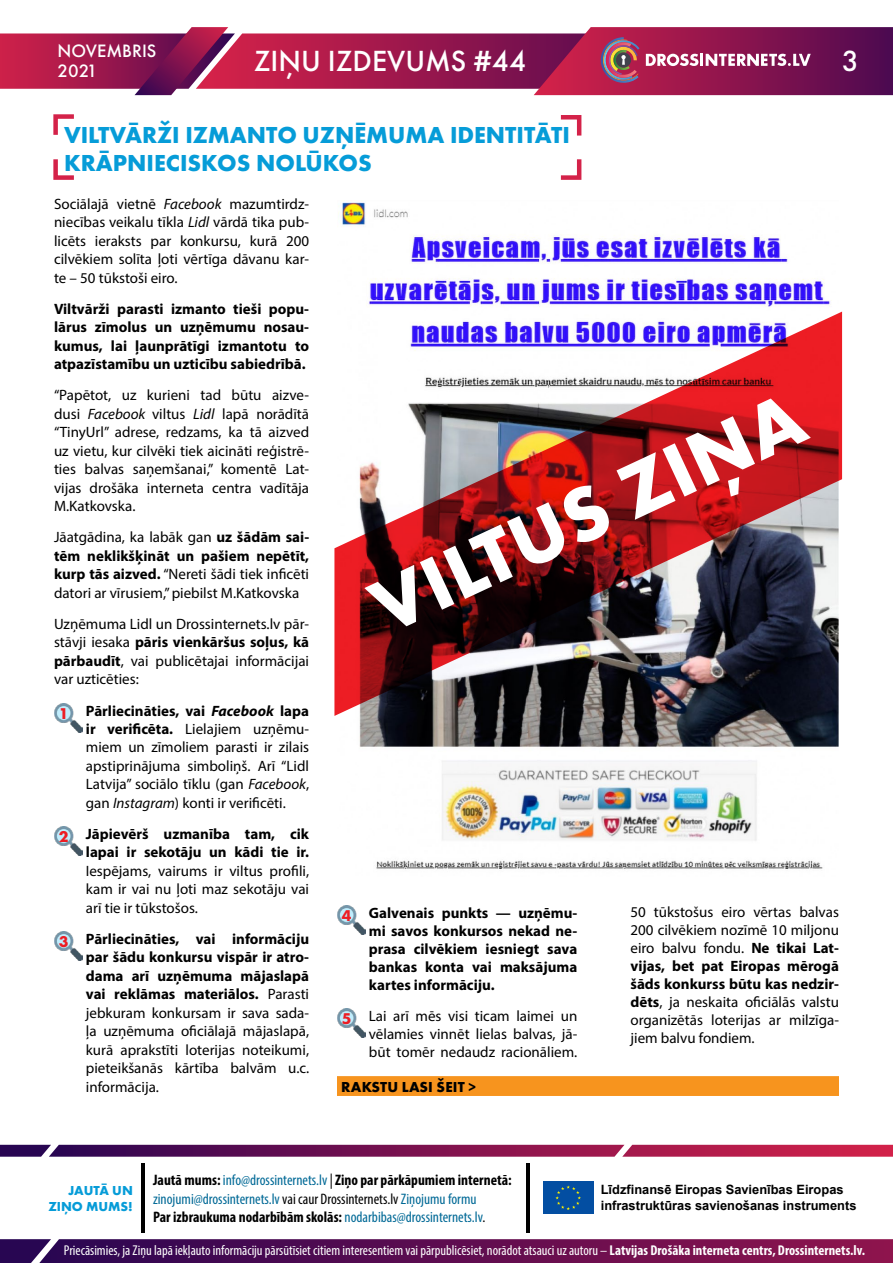
<style>
.page{position:relative;width:893px;height:1263px;background:#fff}
.page>*{position:absolute;margin:0;border:0;box-sizing:border-box;transform-origin:0 0}
.t1{font:700 78.6px "Futura PT";color:#fff}
.t2{font:500 30.3px "Futura PT";color:#fff}
.t3{font:700 24px/28.8px "Futura PT";color:#069cd8}
.t4{font:500 18.6px/19.5px "Futura PT";color:#fff}
.t5{font:condensed 15.15px/18.3px "Myriad Pro";color:#006996}
.t6{font:15px/18.5px "Myriad Pro";color:#000;text-align:justify}
.t7{font:700 15px/18.5px "Myriad Pro";color:#000;text-align:justify}
.t8{font:700 15px "Futura PT";letter-spacing:.01em;color:#000}
.t9{font:condensed 14.25px "Myriad Pro";color:#fff}
.t10{font:700 13.5px/16.2px "Futura PT";color:#069cd8;text-align:right}
.t11{font:700 12.9px/15.5px "Arial";color:#000}
.s1{font-style:italic}
.s2{font-weight:700}
.s3{font-family:"Futura PT";font-weight:700;font-size:16.2px;color:#ed1d24}
.s4{font-weight:700;font-style:italic}
.s5{font-family:"Futura PT";font-size:16.2px;color:#ed1d24}
.s6{font-weight:700;color:#000}
.s7{color:#000}
</style>
<div class="page">
<div style="left:543px;top:1181px;width:50px;height:33px;background:#034ea2"></div>
<svg style="left:555px;top:1185px;width:26px;height:25px"></svg>
<svg style="left:0;top:1239px;width:893px;height:24px;background:#5f1052"></svg>
<svg style="left:0;top:27px;width:893px;height:68px;background:#a43765"></svg>
<svg style="left:0;top:1145px;width:893px;height:12px;background:#831c55"></svg>
<hr style="left:141px;top:1163px;width:4px;height:69px;background:#000">
<hr style="left:526px;top:1163px;width:3px;height:69px;background:#000">
<svg style="left:53px;top:114px;width:21px;height:21px"></svg>
<svg style="left:53px;top:159px;width:21px;height:21px"></svg>
<svg style="left:560px;top:159px;width:22px;height:21px"></svg>
<svg style="left:560px;top:115px;width:22px;height:21px"></svg>
<img style="left:54px;top:703px;width:29px;height:29px">
<img style="left:54px;top:827px;width:29px;height:29px">
<img style="left:54px;top:932px;width:29px;height:29px">
<img style="left:338px;top:201px;width:501px;height:668px">
<img style="left:337px;top:905px;width:29px;height:29px">
<img style="left:337px;top:1008px;width:29px;height:29px">
<div style="left:337px;top:1076px;width:502px;height:20px;background:#f7941e"></div>
<img style="left:334px;top:312px;width:508px;height:404px">
<p class="t4" style="left:58px;top:41px;width:100px">NOVEMBRIS<br>2021</p>
<h2 class="t2" style="left:254px;top:42px;width:274px">ZIŅU IZDEVUMS #44</h2>
<h2 class="t2" style="left:842px;top:42px;width:19px">3</h2>
<h3 class="t3" style="left:64px;top:119px;width:507px">VILTVĀRŽI IZMANTO UZŅĒMUMA IDENTITĀTI<br>KRĀPNIECISKOS NOLŪKOS</h3>
<p class="t6" style="left:54px;top:194px;width:257px">Sociālajā vietnē <span class="s1">Facebook</span> mazumtirdz&shy;niecības veikalu tīkla <span class="s1">Lidl</span> vārdā tika pub&shy;licēts ieraksts par konkursu, kurā 200 cilvēkiem solīta ļoti vērtīga dāvanu kar&shy;te – 50 tūkstoši eiro.</p>
<p class="t7" style="left:54px;top:299px;width:257px">Viltvārži parasti izmanto tieši popu&shy;lārus zīmolus un uzņēmumu nosau&shy;kumus, lai ļaunprātīgi izmantotu to atpazīstamību un uzticību sabiedrībā.</p>
<p class="t6" style="left:54px;top:386px;width:257px">“Papētot, uz kurieni tad būtu aizve&shy;dusi <span class="s1">Facebook</span> viltus <span class="s1">Lidl</span> lapā norādītā “TinyUrl” adrese, redzams, ka tā aizved uz vietu, kur cilvēki tiek aicināti reģistrē&shy;ties balvas saņemšanai,” komentē Lat&shy;vijas drošāka interneta centra vadītāja M.Katkovska.</p>
<p class="t6" style="left:54px;top:528px;width:257px">Jāatgādina, ka labāk gan <span class="s2">uz šādām sai&shy;tēm neklikšķināt un pašiem nepētīt, kurp tās aizved.</span> “Nereti šādi tiek inficēti datori ar vīrusiem,” piebilst M.Katkovska</p>
<p class="t6" style="left:54px;top:614px;width:257px">Uzņēmuma Lidl un Drossinternets.lv pār&shy;stāvji iesaka <span class="s2">pāris vienkāršus soļus, kā pārbaudīt</span>, vai publicētajai informācijai var uzticēties:</p>
<p class="t6" style="left:86px;top:701px;width:225px;text-indent:-27px"><span class="s3">1</span> <span class="s2">Pārliecināties, vai</span> <span class="s4">Facebook</span> <span class="s2">lapa ir verificēta.</span> Lielajiem uzņēmu&shy;miem un zīmoliem parasti ir zilais apstiprinājuma simboliņš. Arī “Lidl Latvija” sociālo tīklu (gan <span class="s1">Facebook</span>, gan <span class="s1">Instagram</span>) konti ir verificēti.</p>
<p class="t7" style="left:59px;top:824px;width:252px;text-align:right"><span class="s5">2</span> Jāpievērš uzmanība tam, cik lapai ir sekotāju un kādi tie ir.</p>
<p class="t6" style="left:86px;top:861px;width:225px">Iespējams, vairums ir viltus profili, kam ir vai nu ļoti maz sekotāju vai arī tie ir tūkstošos.</p>
<p class="t6" style="left:86px;top:929px;width:225px;text-indent:-27px"><span class="s3">3</span> <span class="s2">Pārliecināties, vai informāciju par šādu konkursu vispār ir atro&shy;dama arī uzņēmuma mājaslapā vai reklāmas materiālos.</span> Parasti jebkuram konkursam ir sava sada&shy;ļa uzņēmuma oficiālajā mājaslapā, kurā aprakstīti loterijas noteikumi, pieteikšanās kārtība balvām u.c. informācija.</p>
<h1 class="t1" style="left:354px;top:566px;width:470px;rotate:-25deg">VILTUS ZIŅA</h1>
<p class="t6" style="left:630px;top:902px;width:210px;line-height:18px">50 tūkstošus eiro vērtas balvas 200 cilvēkiem nozīmē 10 miljonu eiro balvu fondu. <span class="s2">Ne tikai Lat&shy;vijas, bet pat Eiropas mērogā šāds konkurss būtu kas nedzir&shy;dēts</span>, ja neskaita oficiālās valstu organizētās loterijas ar milzīga&shy;jiem balvu fondiem.</p>
<p class="t7" style="left:369px;top:903px;width:210px;line-height:18px;text-indent:-27px"><span class="s5">4</span> Galvenais punkts — uzņēmu&shy;mi savos konkursos nekad ne&shy;prasa cilvēkiem iesniegt sava bankas konta vai maksājuma kartes informāciju.</p>
<p class="t6" style="left:369px;top:1006px;width:210px;line-height:18px;text-indent:-27px"><span class="s3">5</span> Lai arī mēs visi ticam laimei un vēlamies vinnēt lielas balvas, jā&shy;būt tomēr nedaudz racionāliem.</p>
<p class="t8" style="left:341px;top:1077px;width:136px">RAKSTU LASI ŠEIT &gt;</p>
<p class="t5" style="left:153px;top:1171px;width:360px"><span class="s6">Jautā mums:</span> info@drossinternets.lv <span class="s7">|</span> <span class="s6">Ziņo par pārkāpumiem internetā: </span>zinojumi@drossinternets.lv <span class="s7">vai caur Drossinternets.lv</span> Ziņojumu formu<br><span class="s6">Par izbraukuma nodarbībām skolās:</span> nodarbibas@drossinternets.lv<span class="s7">.</span></p>
<p class="t10" style="left:48px;top:1182px;width:86px">JAUTĀ UN<br>ZIŅO MUMS!</p>
<p class="t9" style="left:64px;top:1242px;width:803px">Priecāsimies, ja Ziņu lapā iekļauto informāciju pārsūtīsiet citiem interesentiem vai pārpublicēsiet, norādot atsauci uz autoru – <span class="s2">Latvijas Drošāka interneta centrs, Drossinternets.lv.</span></p>
<p class="t11" style="left:601px;top:1182px;width:257px">Līdzfinansē Eiropas Savienības Eiropas infrastruktūras savienošanas instruments</p>
</div>
